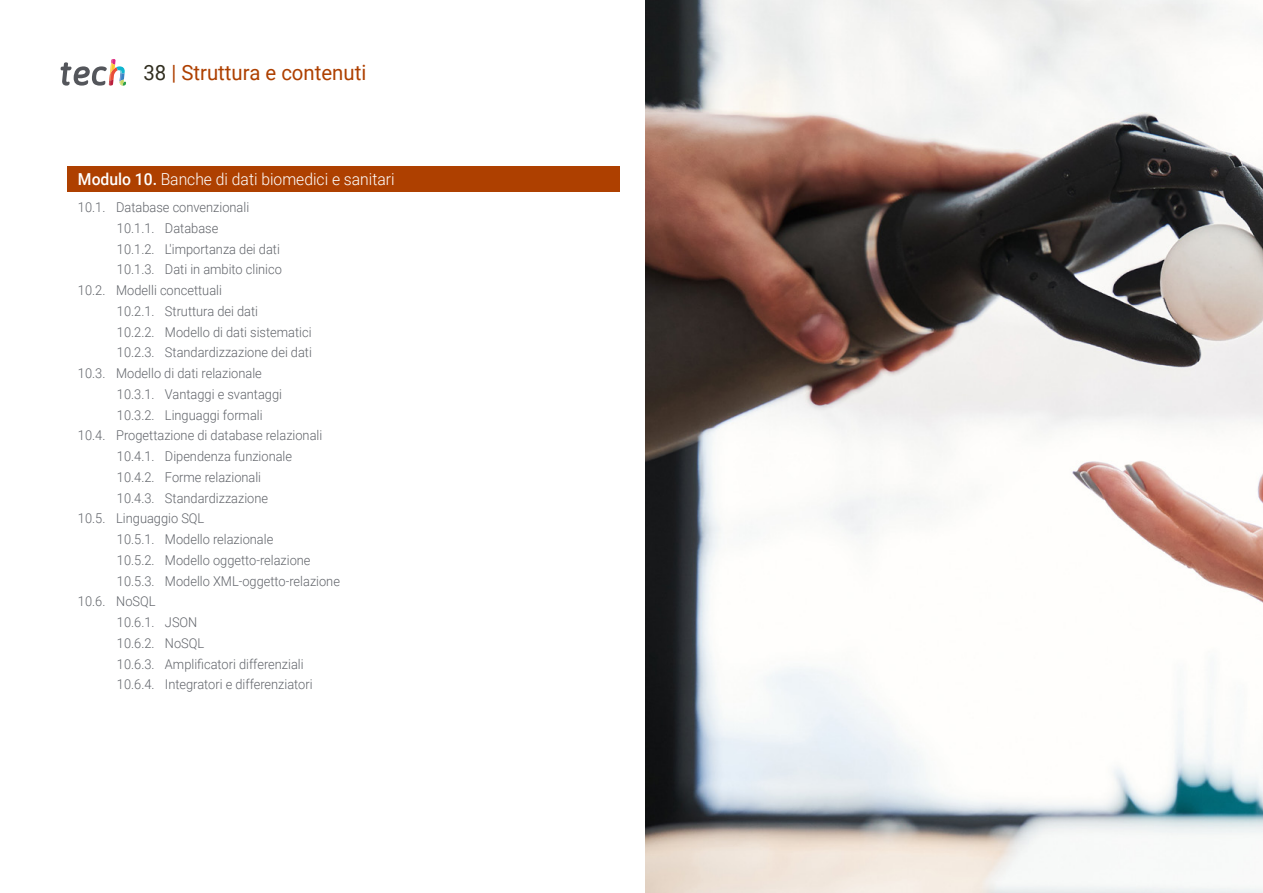
<style>
.page{position:relative;width:1263px;height:893px;background:#fff}
.page>*{position:absolute;margin:0;border:0;box-sizing:border-box;transform-origin:0 0}
.t1{font:21px "Roboto";color:#ae4000}
.t2{font:300 16.5px "Roboto";color:#fff;scale:.95 1}
.t3{font:300 13.5px "Roboto";color:#61646a;scale:.95 1}
.s1{color:#312e20}
.s2{font-weight:500}
</style>
<div class="page">
<svg style="left:61px;top:59px;width:65px;height:27px"></svg>
<div style="left:67px;top:166px;width:553px;height:25px;background:#ae4000"></div>
<img style="left:645px;top:0;width:618px;height:893px">
<h1 class="t1" style="left:144px;top:57px;width:224px"><span class="s1">38</span> | Struttura e contenuti</h1>
<p class="t2" style="left:78px;top:168px;width:335px"><span class="s2">Modulo 10.</span> Banche di dati biomedici e sanitari</p>
<p class="t3" style="left:78px;top:198px;width:182px">10.1. Database convenzionali</p>
<p class="t3" style="left:117px;top:219px;width:108px">10.1.1. Database</p>
<p class="t3" style="left:117px;top:239px;width:173px">10.1.2. L'importanza dei dati</p>
<p class="t3" style="left:117px;top:260px;width:175px">10.1.3. Dati in ambito clinico</p>
<p class="t3" style="left:78px;top:281px;width:153px">10.2. Modelli concettuali</p>
<p class="t3" style="left:117px;top:302px;width:150px">10.2.1. Struttura dei dati</p>
<p class="t3" style="left:117px;top:322px;width:206px">10.2.2. Modello di dati sistematici</p>
<p class="t3" style="left:117px;top:343px;width:207px">10.2.3. Standardizzazione dei dati</p>
<p class="t3" style="left:78px;top:364px;width:195px">10.3. Modello di dati relazionale</p>
<p class="t3" style="left:117px;top:385px;width:175px">10.3.1. Vantaggi e svantaggi</p>
<p class="t3" style="left:117px;top:405px;width:155px">10.3.2. Linguaggi formali</p>
<p class="t3" style="left:78px;top:426px;width:259px">10.4. Progettazione di database relazionali</p>
<p class="t3" style="left:117px;top:447px;width:186px">10.4.1. Dipendenza funzionale</p>
<p class="t3" style="left:117px;top:468px;width:153px">10.4.2. Forme relazionali</p>
<p class="t3" style="left:117px;top:488px;width:161px">10.4.3. Standardizzazione</p>
<p class="t3" style="left:78px;top:509px;width:135px">10.5. Linguaggio SQL</p>
<p class="t3" style="left:117px;top:530px;width:166px">10.5.1. Modello relazionale</p>
<p class="t3" style="left:117px;top:551px;width:205px">10.5.2. Modello oggetto-relazione</p>
<p class="t3" style="left:117px;top:571px;width:236px">10.5.3. Modello XML-oggetto-relazione</p>
<p class="t3" style="left:78px;top:592px;width:83px">10.6. NoSQL</p>
<p class="t3" style="left:117px;top:613px;width:86px">10.6.1. JSON</p>
<p class="t3" style="left:117px;top:634px;width:93px">10.6.2. NoSQL</p>
<p class="t3" style="left:117px;top:654px;width:198px">10.6.3. Amplificatori differenziali</p>
<p class="t3" style="left:117px;top:675px;width:207px">10.6.4. Integratori e differenziatori</p>
</div>
